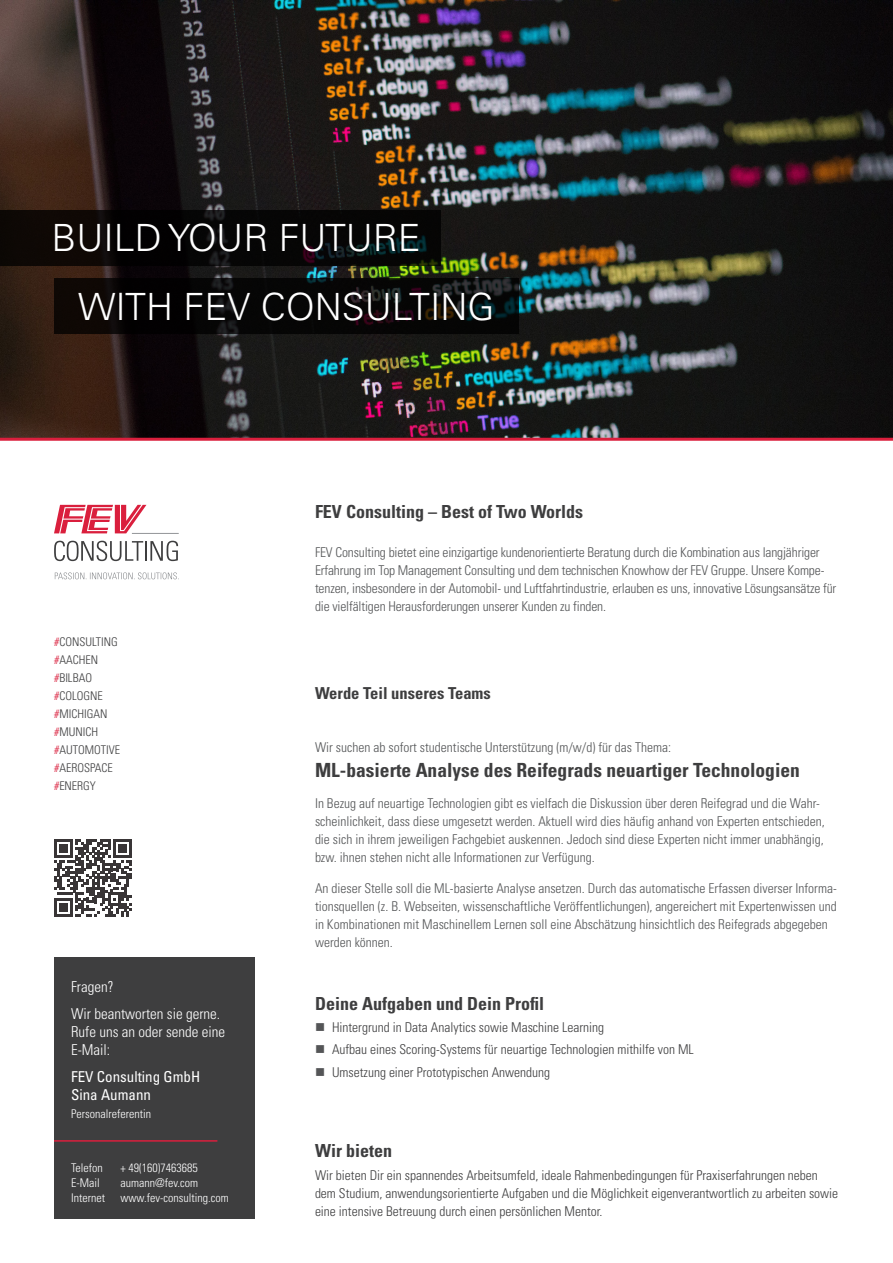
<style>
.page{position:relative;width:893px;height:1263px;background:#fff}
.page>*{position:absolute;margin:0;border:0;box-sizing:border-box;transform-origin:0 0}
.Text_in_grauen_Käste{font:300 37.5px "Univers LT Std";color:#fff}
.Fließtext{font:700 condensed 19.5px "Univers LT Std";color:#3e3e3f}
.Absatzformat_1{font:700 condensed 18px "Univers LT Std";color:#3e3e3f}
.Bullet{font:700 condensed 18px "Univers LT Std";color:#3e3e3f}
.Fließtext-2{font:700 condensed 16.5px "Univers LT Std";color:#3e3e3f}
.Fußzeile{font:300 condensed 15px/18px "Univers LT Std";color:#fff}
.Fußzeile-2{font:condensed 15px "Univers LT Std";color:#fff}
.Fließtext-3{font:300 condensed 15px "Univers LT Std";color:#fff}
.Fließtext-4{font:300 condensed 13.5px/18px "Univers LT Std";color:#545557}
.Bullet-2{font:300 condensed 13.5px/18px "Univers LT Std";color:#3e3e3f}
.Fußzeile-3{font:300 condensed 12px "Univers LT Std";color:#fff}
.t1{font:300 condensed 12px "Univers LT Std";color:#3e3e3f}
.s1{color:#da1f3d}
</style>
<div class="page">
<img style="left:0;top:0;width:893px;height:438px">
<svg style="left:55px;top:572px;width:124px;height:7px"></svg>
<svg style="left:54px;top:541px;width:89px;height:20px"></svg>
<hr style="left:145px;top:541px;width:2px;height:20px;background:#3e3e3f">
<svg style="left:150px;top:541px;width:28px;height:20px"></svg>
<hr style="left:132px;top:533px;width:47px;height:1px;background:#939598">
<svg style="left:54px;top:505px;width:92px;height:28px"></svg>
<hr style="left:0;top:438px;width:893px;height:3px;background:#da1f3d">
<svg style="left:0;top:210px;width:441px;height:56px;background:#080706"></svg>
<svg style="left:54px;top:279px;width:465px;height:55px;background:#090808"></svg>
<div style="left:54px;top:957px;width:200px;height:261px;background:#3e3e3f"></div>
<hr style="left:54px;top:1140px;width:163px;height:2px;background:#da1f3d">
<svg style="left:54px;top:839px;width:78px;height:77px"></svg>
<p class="Text_in_grauen_Käste" style="left:51px;top:215px;width:371px">BUILD YOUR FUTURE</p>
<p class="Text_in_grauen_Käste" style="left:78px;top:284px;width:418px">WITH FEV CONSULTING</p>
<p class="t1" style="left:54px;top:634px;width:65px"><span class="s1">#</span>CONSULTING</p>
<p class="t1" style="left:54px;top:652px;width:46px"><span class="s1">#</span>AACHEN</p>
<p class="t1" style="left:54px;top:670px;width:40px"><span class="s1">#</span>BILBAO</p>
<p class="t1" style="left:54px;top:688px;width:50px"><span class="s1">#</span>COLOGNE</p>
<p class="t1" style="left:54px;top:706px;width:55px"><span class="s1">#</span>MICHIGAN</p>
<p class="t1" style="left:54px;top:724px;width:46px"><span class="s1">#</span>MUNICH</p>
<p class="t1" style="left:54px;top:742px;width:67px"><span class="s1">#</span>AUTOMOTIVE</p>
<p class="t1" style="left:54px;top:760px;width:60px"><span class="s1">#</span>AEROSPACE</p>
<p class="t1" style="left:54px;top:778px;width:43px"><span class="s1">#</span>ENERGY</p>
<p class="Fließtext-3" style="left:71px;top:978px;width:44px">Fragen?</p>
<p class="Fußzeile" style="left:71px;top:1005px;width:156px">Wir beantworten sie gerne.<br>Rufe uns an oder sende eine</p>
<p class="Fußzeile" style="left:71px;top:1041px;width:41px">E-Mail:</p>
<p class="Fußzeile-2" style="left:71px;top:1067px;width:131px">FEV Consulting GmbH</p>
<p class="Fußzeile-2" style="left:71px;top:1085px;width:81px">Sina Aumann</p>
<p class="Fußzeile-3" style="left:71px;top:1107px;width:81px">Personalreferentin</p>
<p class="Fußzeile-3" style="left:71px;top:1160px;width:33px">Telefon</p>
<p class="Fußzeile-3" style="left:121px;top:1160px;width:79px">+ 49(160)7463685</p>
<p class="Fußzeile-3" style="left:71px;top:1175px;width:30px">E-Mail</p>
<p class="Fußzeile-3" style="left:121px;top:1175px;width:79px">aumann@fev.com</p>
<p class="Fußzeile-3" style="left:71px;top:1190px;width:35px">Internet</p>
<p class="Fußzeile-3" style="left:121px;top:1190px;width:110px">www.fev-consulting.com</p>
<p class="Absatzformat_1" style="left:315px;top:500px;width:270px">FEV Consulting – Best of Two Worlds</p>
<p class="Fließtext-4" style="left:315px;top:543px;width:523px">FEV Consulting bietet eine einzigartige kundenorientierte Beratung durch die Kombination aus langjähriger Erfahrung im Top Management Consulting und dem technischen Knowhow der FEV Gruppe. Unsere Kompe&shy;tenzen, insbesondere in der Automobil- und Luftfahrtindustrie, erlauben es uns, innovative Lösungsansätze für die vielfältigen Herausforderungen unserer Kunden zu finden.</p>
<p class="Fließtext-2" style="left:315px;top:683px;width:177px">Werde Teil unseres Teams</p>
<p class="Fließtext-4" style="left:315px;top:738px;width:358px">Wir suchen ab sofort studentische Unterstützung (m/w/d) für das Thema:</p>
<p class="Fließtext" style="left:315px;top:758px;width:486px">ML-basierte Analyse des Reifegrads neuartiger Technologien</p>
<p class="Fließtext-4" style="left:315px;top:794px;width:511px">In Bezug auf neuartige Technologien gibt es vielfach die Diskussion über deren Reifegrad und die Wahr&shy;scheinlichkeit, dass diese umgesetzt werden. Aktuell wird dies häufig anhand von Experten entschieden, die sich in ihrem jeweiligen Fachgebiet auskennen. Jedoch sind diese Experten nicht immer unabhängig, bzw. ihnen stehen nicht alle Informationen zur Verfügung.</p>
<p class="Fließtext-4" style="left:315px;top:879px;width:523px">An dieser Stelle soll die ML-basierte Analyse ansetzen. Durch das automatische Erfassen diverser Informa&shy;tionsquellen (z. B. Webseiten, wissenschaftliche Veröffentlichungen), angereichert mit Expertenwissen und in Kombinationen mit Maschinellem Lernen soll eine Abschätzung hinsichtlich des Reifegrads abgegeben werden können.</p>
<p class="Absatzformat_1" style="left:315px;top:992px;width:230px">Deine Aufgaben und Dein Profil</p>
<p class="Bullet-2" style="left:332px;top:1018px;width:274px">Hintergrund in Data Analytics sowie Maschine Learning</p>
<p class="Bullet-2" style="left:332px;top:1041px;width:363px">Aufbau eines Scoring-Systems für neuartige Technologien mithilfe von ML</p>
<p class="Bullet-2" style="left:332px;top:1063px;width:220px">Umsetzung einer Prototypischen Anwendung</p>
<p class="Bullet" style="left:315px;top:1140px;width:79px">Wir bieten</p>
<p class="Bullet-2" style="left:315px;top:1166px;width:525px">Wir bieten Dir ein spannendes Arbeitsumfeld, ideale Rahmenbedingungen für Praxiserfahrungen neben dem Studium, anwendungsorientierte Aufgaben und die Möglichkeit eigenverantwortlich zu arbeiten sowie eine intensive Betreuung durch einen persönlichen Mentor.</p>
</div>
